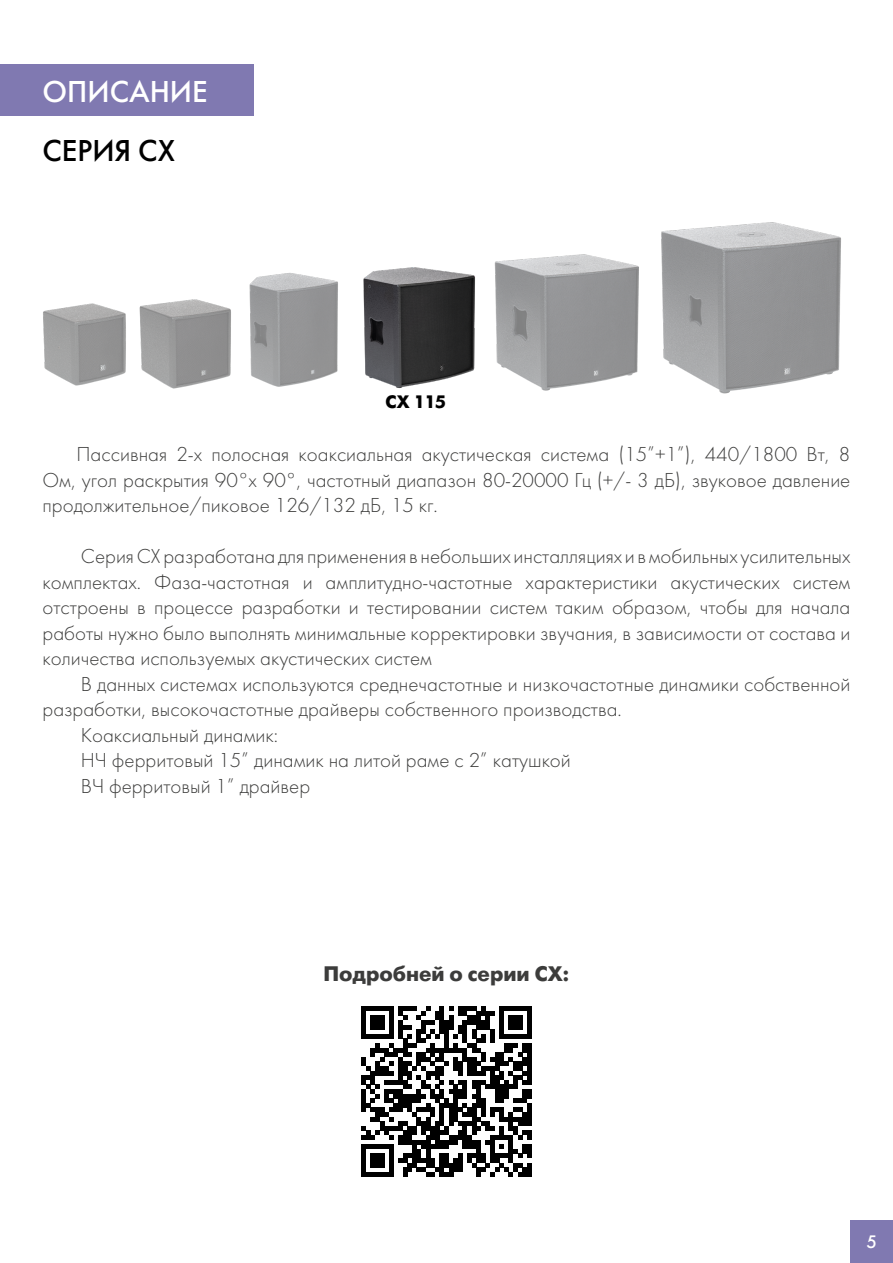
<style>
.page{position:relative;width:893px;height:1263px;background:#fff}
.page>*{position:absolute;margin:0;border:0;box-sizing:border-box;transform-origin:0 0}
.t1{font:30px "Futura Futuris C";color:#fff}
.t2{font:30px "Futura Futuris C";color:#000}
.t3{font:21px/25.5px "Futura Light C";color:#3c3c3b;text-align:justify}
.t4{font:700 21px "Futura Futuris C";color:#3c3c3b}
.t5{font:700 18px "Futura Futuris C";color:#000}
.t6{font:18px "Futura Futuris C";color:#fff}
</style>
<div class="page">
<div style="left:850px;top:1220px;width:43px;height:43px;background:#8079b1"></div>
<hr style="left:0;top:1220px;width:1px;height:43px;background:#8079b1">
<img style="left:139px;top:299px;width:92px;height:90px">
<div style="left:0;top:64px;width:253px;height:51px;background:#8079b1"></div>
<img style="left:43px;top:303px;width:83px;height:83px">
<img style="left:661px;top:222px;width:180px;height:172px">
<img style="left:249px;top:273px;width:89px;height:114px">
<img style="left:363px;top:267px;width:112px;height:122px">
<img style="left:494px;top:254px;width:145px;height:137px">
<svg style="left:361px;top:1006px;width:170px;height:170px"></svg>
<h1 class="t1" style="left:43px;top:73px;width:167px">ОПИСАНИЕ</h1>
<h1 class="t2" style="left:43px;top:132px;width:134px">СЕРИЯ CX</h1>
<p class="t5" style="left:386px;top:392px;width:62px">CX 115</p>
<p class="t3" style="left:43px;top:442px;width:809px;text-indent:34px">Пассивная 2-х полосная коаксиальная акустическая система (15”+1”), 440/1800 Вт, 8<br>Ом, угол раскрытия 90°х 90°, частотный диапазон 80-20000 Гц (+/- 3 дБ), звуковое давление продолжительное/пиковое 126/132 дБ, 15 кг.</p>
<p class="t3" style="left:43px;top:544px;width:809px;text-indent:38px">Серия СХ разработана для применения в небольших инсталляциях и в мобильных усилительных комплектах. Фаза-частотная и амплитудно-частотные характеристики акустических систем отстроены в процессе разработки и тестировании систем таким образом, чтобы для начала работы нужно было выполнять минимальные корректировки звучания, в зависимости от состава и количества используемых акустических систем</p>
<p class="t3" style="left:81px;top:672px;width:771px">В данных системах используются среднечастотные и низкочастотные динамики собственной</p>
<p class="t3" style="left:43px;top:697px;width:581px">разработки, высокочастотные драйверы собственного производства.</p>
<p class="t3" style="left:81px;top:723px;width:199px">Коаксиальный динамик:</p>
<p class="t3" style="left:81px;top:748px;width:492px">НЧ ферритовый 15” динамик на литой раме с 2” катушкой</p>
<p class="t3" style="left:81px;top:774px;width:231px">ВЧ ферритовый 1” драйвер</p>
<p class="t4" style="left:323px;top:962px;width:248px">Подробней о серии CX:</p>
<p class="t6" style="left:866px;top:1231px;width:12px">5</p>
</div>
